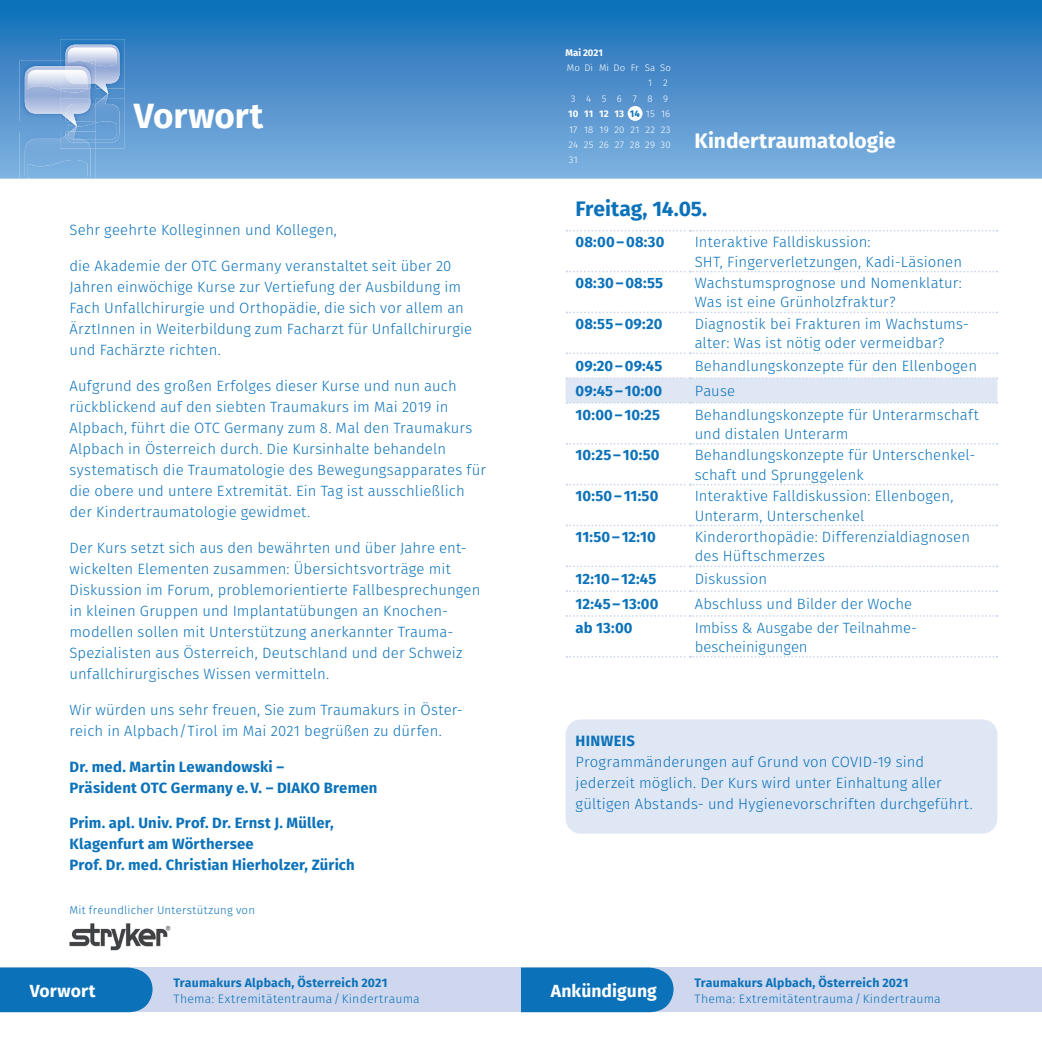
<style>
.page{position:relative;width:1042px;height:1042px;background:#fff}
.page>*{position:absolute;margin:0;border:0;box-sizing:border-box;transform-origin:0 0}
.t1{font:700 35px "Fira Sans";letter-spacing:-.005em;color:#fff}
.t2{font:700 21px "Fira Sans";color:#fff}
.t3{font:700 21px "Fira Sans";letter-spacing:-.005em;color:#0b72ba}
.t4{font:700 17.5px "Fira Sans";letter-spacing:.005em;color:#fff}
.t5{font:300 14.88px/21px "Fira Sans";letter-spacing:.01em;color:#0b72ba}
.t6{font:700 14.88px/21px "Fira Sans";letter-spacing:.01em;color:#0b72ba}
.t7{font:300 12.25px "Fira Sans";letter-spacing:.015em;color:#0b72ba}
.t8{font:700 12.25px "Fira Sans";letter-spacing:.02em;color:#0b72ba}
.t9{font:300 11.38px "Fira Sans";letter-spacing:.02em;color:#0b72ba}
.t10{font:300 9.62px "Fira Sans";letter-spacing:.03em;color:#fff}
.t11{font:700 9.62px "Fira Sans";letter-spacing:.005em;color:#fff}
.t12{font:300 9.62px "Fira Sans";color:#fff}
.t13{font:300 9.62px "Fira Sans";letter-spacing:1.095em;color:#fff}
.s1{color:#0b72ba}
.s2{font-weight:300}
</style>
<div class="page">
<svg style="left:0;top:0;width:1042px;height:179px;background:#498fcb"></svg>
<img style="left:60px;top:39px;width:65px;height:50px">
<img style="left:66px;top:45px;width:53px;height:44px">
<img style="left:68px;top:48px;width:49px;height:18px">
<img style="left:96px;top:99px;width:29px;height:49px">
<img style="left:96px;top:89px;width:29px;height:10px">
<img style="left:96px;top:99px;width:23px;height:44px">
<svg style="left:102px;top:89px;width:7px;height:10px"></svg>
<img style="left:96px;top:121px;width:21px;height:19px">
<img style="left:19px;top:61px;width:41px;height:60px">
<img style="left:60px;top:61px;width:36px;height:28px">
<img style="left:66px;top:61px;width:30px;height:23px">
<img style="left:68px;top:61px;width:28px;height:4px">
<img style="left:60px;top:99px;width:36px;height:22px">
<svg style="left:90px;top:89px;width:6px;height:10px"></svg>
<img style="left:90px;top:104px;width:6px;height:17px">
<img style="left:25px;top:66px;width:35px;height:48px">
<img style="left:60px;top:66px;width:30px;height:51px">
<img style="left:66px;top:66px;width:24px;height:17px">
<img style="left:66px;top:104px;width:24px;height:17px">
<img style="left:28px;top:70px;width:59px;height:20px">
<img style="left:66px;top:70px;width:21px;height:13px">
<img style="left:60px;top:89px;width:27px;height:3px">
<img style="left:19px;top:131px;width:77px;height:48px">
<img style="left:60px;top:131px;width:36px;height:17px">
<img style="left:66px;top:131px;width:30px;height:12px">
<img style="left:84px;top:131px;width:12px;height:9px">
<img style="left:78px;top:121px;width:18px;height:2px">
<img style="left:78px;top:123px;width:18px;height:8px">
<img style="left:19px;top:121px;width:41px;height:10px">
<img style="left:25px;top:139px;width:65px;height:40px">
<img style="left:60px;top:135px;width:30px;height:13px">
<img style="left:66px;top:133px;width:22px;height:10px">
<img style="left:68px;top:131px;width:16px;height:9px">
<svg style="left:60px;top:121px;width:18px;height:10px"></svg>
<img style="left:28px;top:160px;width:59px;height:19px">
<div style="left:0;top:967px;width:1042px;height:45px;background:#ced7ed"></div>
<div style="left:0;top:967px;width:153px;height:45px;background:#0b72ba"></div>
<div style="left:521px;top:967px;width:152px;height:45px;background:#0b72ba"></div>
<div style="left:566px;top:719px;width:431px;height:114px;background:#dfe6f4;border-radius:15px"></div>
<img style="left:69px;top:923px;width:102px;height:27px">
<div style="left:628px;top:106px;width:14px;height:15px;background:#fff;border-radius:50%"></div>
<svg style="left:566px;top:311px;width:431px;height:2px"></svg>
<svg style="left:566px;top:352px;width:431px;height:2px"></svg>
<svg style="left:566px;top:377px;width:431px;height:27px;background:#dfe6f4"></svg>
<svg style="left:566px;top:443px;width:431px;height:2px"></svg>
<svg style="left:566px;top:484px;width:431px;height:1px"></svg>
<svg style="left:566px;top:524px;width:431px;height:2px"></svg>
<svg style="left:566px;top:565px;width:431px;height:2px"></svg>
<svg style="left:566px;top:230px;width:431px;height:2px"></svg>
<svg style="left:566px;top:271px;width:431px;height:1px"></svg>
<svg style="left:566px;top:615px;width:431px;height:2px"></svg>
<svg style="left:566px;top:656px;width:431px;height:2px"></svg>
<svg style="left:566px;top:590px;width:431px;height:2px"></svg>
<h1 class="t1" style="left:134px;top:86px;width:131px">Vorwort</h1>
<p class="t5" style="left:69px;top:219px;width:269px">Sehr geehrte Kolleginnen und Kollegen,</p>
<p class="t5" style="left:69px;top:255px;width:404px">die Akademie der OTC Germany veranstaltet seit über 20<br>Jahren einwöchige Kurse zur Vertiefung der Ausbildung im Fach Unfallchirurgie und Orthopädie, die sich vor allem an ÄrztInnen in Weiterbildung zum Facharzt für Unfallchirurgie und Fachärzte richten.</p>
<p class="t5" style="left:69px;top:375px;width:418px">Aufgrund des großen Erfolges dieser Kurse und nun auch rückblickend auf den siebten Traumakurs im Mai 2019 in Alpbach, führt die OTC Germany zum 8. Mal den Traumakurs Alpbach in Österreich durch. Die Kursinhalte behandeln systematisch die Traumatologie des Bewegungsapparates für die obere und untere Extremität. Ein Tag ist ausschließlich der Kindertraumatologie gewidmet.</p>
<p class="t5" style="left:69px;top:537px;width:412px">Der Kurs setzt sich aus den bewährten und über Jahre ent&shy;wickelten Elementen zusammen: Übersichtsvorträge mit Diskussion im Forum, problemorientierte Fallbesprechungen in kleinen Gruppen und Implantatübungen an Knochen&shy;modellen sollen mit Unterstützung anerkannter Trauma-Spezialisten aus Österreich, Deutschland und der Schweiz unfallchirurgisches Wissen vermitteln.</p>
<p class="t5" style="left:69px;top:699px;width:395px">Wir würden uns sehr freuen, Sie zum Traumakurs in Öster&shy;reich in Alpbach/Tirol im Mai 2021 begrüßen zu dürfen.</p>
<p class="t6" style="left:69px;top:755px;width:309px">Dr. med. Martin Lewandowski –<br>Präsident OTC Germany e.V. – DIAKO Bremen</p>
<p class="t6" style="left:69px;top:812px;width:287px">Prim. apl. Univ. Prof. Dr. Ernst J. Müller,<br>Klagenfurt am Wörthersee<br>Prof. Dr. med. Christian Hierholzer, Zürich</p>
<p class="t9" style="left:69px;top:902px;width:187px">Mit freundlicher Unterstützung von</p>
<p class="t4" style="left:30px;top:976px;width:67px">Vorwort</p>
<p class="t8" style="left:174px;top:972px;width:215px">Traumakurs Alpbach, Österreich 2021</p>
<p class="t7" style="left:174px;top:990px;width:248px">Thema: Extremitätentrauma / Kindertrauma</p>
<p class="t11" style="left:566px;top:44px;width:39px">Mai 2021</p>
<p class="t12" style="left:567px;top:61px;width:106px">Mo Di Mi Do Fr Sa So</p>
<p class="t10" style="left:648px;top:76px;width:21px">1 2</p>
<p class="t13" style="left:571px;top:92px;width:99px">3456789</p>
<p class="t11" style="left:568px;top:106px;width:104px">10 11 12 13 <span class="s1">14</span> <span class="s2">15 16</span></p>
<p class="t10" style="left:569px;top:122px;width:103px">17 18 19 20 21 22 23</p>
<p class="t10" style="left:568px;top:138px;width:104px">24 25 26 27 28 29 30</p>
<p class="t10" style="left:569px;top:153px;width:10px">31</p>
<h2 class="t2" style="left:694px;top:123px;width:203px">Kindertraumatologie</h2>
<h2 class="t3" style="left:575px;top:191px;width:133px">Freitag, 14.05.</h2>
<p class="t6" style="left:575px;top:231px;width:90px">08:00 – 08:30</p>
<p class="t5" style="left:694px;top:232px;width:269px;line-height:19.2px">Interaktive Falldiskussion:<br>SHT, Fingerverletzungen, Kadi-Läsionen</p>
<p class="t6" style="left:575px;top:271px;width:89px">08:30 – 08:55</p>
<p class="t5" style="left:694px;top:273px;width:269px;line-height:19.2px">Wachstumsprognose und Nomenklatur:<br>Was ist eine Grünholzfraktur?</p>
<p class="t6" style="left:575px;top:312px;width:88px">08:55 – 09:20</p>
<p class="t5" style="left:694px;top:314px;width:276px;line-height:19.2px">Diagnostik bei Frakturen im Wachstums&shy;alter: Was ist nötig oder vermeidbar?</p>
<p class="t6" style="left:575px;top:354px;width:88px">09:20 – 09:45</p>
<p class="t5" style="left:694px;top:355px;width:284px">Behandlungskonzepte für den Ellenbogen</p>
<p class="t6" style="left:575px;top:379px;width:88px">09:45 – 10:00</p>
<p class="t5" style="left:694px;top:380px;width:42px">Pause</p>
<p class="t6" style="left:575px;top:403px;width:86px">10:00 – 10:25</p>
<p class="t5" style="left:694px;top:405px;width:286px;line-height:19.2px">Behandlungskonzepte für Unterarmschaft und distalen Unterarm</p>
<p class="t6" style="left:575px;top:444px;width:85px">10:25 – 10:50</p>
<p class="t5" style="left:694px;top:445px;width:282px;line-height:19.2px">Behandlungskonzepte für Unterschenkel&shy;schaft und Sprunggelenk</p>
<p class="t6" style="left:575px;top:484px;width:84px">10:50 – 11:50</p>
<p class="t5" style="left:694px;top:486px;width:260px;line-height:19.2px">Interaktive Falldiskussion: Ellenbogen,<br>Unterarm, Unterschenkel</p>
<p class="t6" style="left:575px;top:525px;width:82px">11:50 – 12:10</p>
<p class="t5" style="left:694px;top:527px;width:277px;line-height:19.2px">Kinderorthopädie: Differenzialdiagnosen des Hüftschmerzes</p>
<p class="t6" style="left:575px;top:567px;width:82px">12:10 – 12:45</p>
<p class="t5" style="left:694px;top:568px;width:74px">Diskussion</p>
<p class="t6" style="left:575px;top:592px;width:84px">12:45 – 13:00</p>
<p class="t5" style="left:694px;top:593px;width:219px">Abschluss und Bilder der Woche</p>
<p class="t6" style="left:575px;top:616px;width:59px">ab 13:00</p>
<p class="t5" style="left:694px;top:618px;width:224px;line-height:19.2px">Imbiss &amp; Ausgabe der Teilnahme&shy;bescheinigungen</p>
<p class="t6" style="left:575px;top:729px;width:61px">HINWEIS</p>
<p class="t5" style="left:575px;top:751px;width:399px">Programmänderungen auf Grund von COVID-19 sind jederzeit möglich. Der Kurs wird unter Einhaltung aller gültigen Abstands- und Hygienevorschriften durchgeführt.</p>
<p class="t4" style="left:551px;top:976px;width:108px">Ankündigung</p>
<p class="t8" style="left:694px;top:972px;width:215px">Traumakurs Alpbach, Österreich 2021</p>
<p class="t7" style="left:694px;top:990px;width:248px">Thema: Extremitätentrauma / Kindertrauma</p>
</div>
